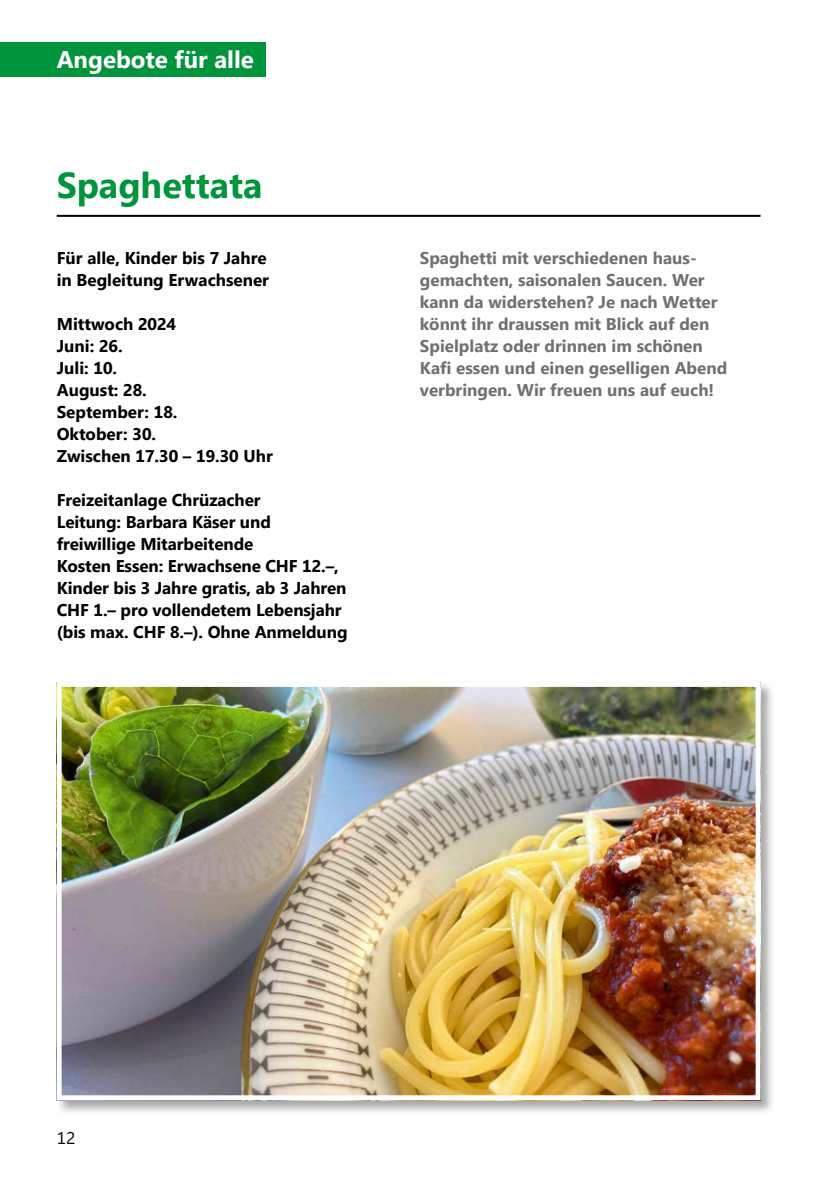
<style>
.page{position:relative;width:840px;height:1191px;background:#fff}
.page>*{position:absolute;margin:0;border:0;box-sizing:border-box;transform-origin:0 0}
.t1{font:700 36px "Segoe UI Tab";color:#00943d}
.t2{font:700 24px "Segoe UI Tab";color:#fff}
.t3{font:700 17px/22px "Segoe UI Tab";letter-spacing:-.005em;color:#000}
.t4{font:700 17px/22px "Segoe UI Tab";color:#6f7070}
.t5{font:17px "Segoe UI Tab";color:#000}
</style>
<div class="page">
<div style="left:0;top:43px;width:265px;height:34px;background:#00943d"></div>
<hr style="left:57px;top:215px;width:703px;height:2px;background:#000">
<img style="left:56px;top:682px;width:716px;height:430px">
<img style="left:63px;top:688px;width:691px;height:406px">
<div style="left:57px;top:682px;width:703px;height:418px;border:5px solid #fff"></div>
<h2 class="t2" style="left:57px;top:37px;width:198px">Angebote für alle</h2>
<h1 class="t1" style="left:57px;top:151px;width:207px">Spaghettata</h1>
<p class="t3" style="left:57px;top:245px;width:214px">Für alle, Kinder bis 7 Jahre in Begleitung Erwachsener</p>
<p class="t3" style="left:57px;top:311px;width:217px">Mittwoch 2024<br>Juni: 26.<br>Juli: 10.<br>August: 28.<br>September: 18.<br>Oktober: 30.<br>Zwischen 17.30 – 19.30 Uhr</p>
<p class="t3" style="left:57px;top:487px;width:292px">Freizeitanlage Chrüzacher<br>Leitung: Barbara Käser und freiwillige Mitarbeitende<br>Kosten Essen: Erwachsene CHF 12.–,<br>Kinder bis 3 Jahre gratis, ab 3 Jahren<br>CHF 1.– pro vollendetem Lebensjahr (bis max. CHF 8.–). Ohne Anmeldung</p>
<p class="t4" style="left:420px;top:245px;width:308px">Spaghetti mit verschiedenen haus&shy;gemachten, saisonalen Saucen. Wer kann da widerstehen? Je nach Wetter könnt ihr draussen mit Blick auf den Spielplatz oder drinnen im schönen Kafi essen und einen geselligen Abend verbringen. Wir freuen uns auf euch!</p>
<p class="t5" style="left:57px;top:1122px;width:21px">12</p>
</div>
